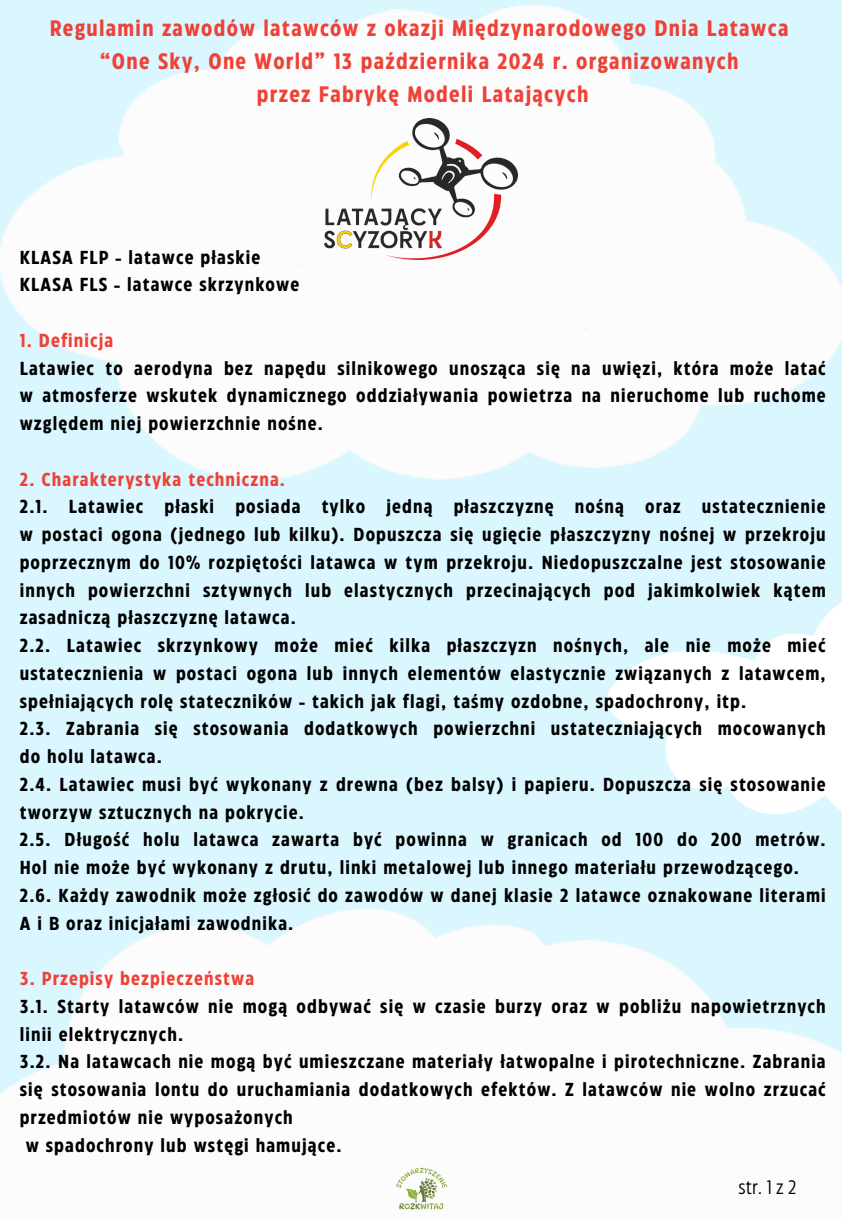
<style>
.page{position:relative;width:842px;height:1219px;background:#daf7ff}
.page>*{position:absolute;margin:0;border:0;box-sizing:border-box;transform-origin:0 0}
.t1{font:700 22.3px/33px "Eastman Condensed";letter-spacing:.06em;color:#ef4136;text-align:center}
.t2{font:19.5px "Eastman Condensed";color:#000}
.t3{font:700 18.8px/27.8px "Eastman Condensed";letter-spacing:.06em;color:#000}
.t4{font:700 18.8px "Eastman Condensed";letter-spacing:.06em;color:#ef4136}
.s1{color:#ef4136}
</style>
<div class="page">
<img style="left:0;top:908px;width:405px;height:311px">
<img style="left:87px;top:916px;width:755px;height:303px">
<img style="left:0;top:158px;width:842px;height:322px">
<svg style="left:607px;top:602px;width:235px;height:212px;fill:#fff"></svg>
<img style="left:110px;top:4px;width:616px;height:336px">
<img style="left:324px;top:118px;width:194px;height:141px">
<img style="left:395px;top:1162px;width:55px;height:55px">
<h2 class="t1" style="left:50px;top:13px;width:740px">Regulamin zawodów latawców z okazji Międzynarodowego Dnia Latawca “One Sky, One World” 13 października 2024 r. organizowanych<br>przez Fabrykę Modeli Latających</h2>
<h2 class="t3" style="left:20px;top:244px;width:281px">KLASA FLP - latawce płaskie<br>KLASA FLS - latawce skrzynkowe</h2>
<p class="t3" style="left:20px;top:328px;width:807px"><span class="s1">1. Definicja<br></span>Latawiec to aerodyna bez napędu silnikowego unosząca się na uwięzi, która może latać w atmosferze wskutek dynamicznego oddziaływania powietrza na nieruchome lub ruchome względem niej powierzchnie nośne.</p>
<p class="t3" style="left:20px;top:466px;width:807px"><span class="s1">2. Charakterystyka techniczna.<br></span>2.1. Latawiec płaski posiada tylko jedną płaszczyznę nośną oraz ustatecznienie w postaci ogona (jednego lub kilku). Dopuszcza się ugięcie płaszczyzny nośnej w przekroju poprzecznym do 10% rozpiętości latawca w tym przekroju. Niedopuszczalne jest stosowanie innych powierzchni sztywnych lub elastycznych przecinających pod jakimkolwiek kątem zasadniczą płaszczyznę latawca.<br>2.2. Latawiec skrzynkowy może mieć kilka płaszczyzn nośnych, ale nie może mieć ustatecznienia w postaci ogona lub innych elementów elastycznie związanych z latawcem, spełniających rolę stateczników - takich jak flagi, taśmy ozdobne, spadochrony, itp.<br>2.3. Zabrania się stosowania dodatkowych powierzchni ustateczniających mocowanych do holu latawca.<br>2.4. Latawiec musi być wykonany z drewna (bez balsy) i papieru. Dopuszcza się stosowanie tworzyw sztucznych na pokrycie.<br>2.5. Długość holu latawca zawarta być powinna w granicach od 100 do 200 metrów.<br>Hol nie może być wykonany z drutu, linki metalowej lub innego materiału przewodzącego.<br>2.6. Każdy zawodnik może zgłosić do zawodów w danej klasie 2 latawce oznakowane literami A i B oraz inicjałami zawodnika.</p>
<p class="t4" style="left:20px;top:971px;width:236px">3. Przepisy bezpieczeństwa</p>
<p class="t3" style="left:20px;top:994px;width:807px">3.1. Starty latawców nie mogą odbywać się w czasie burzy oraz w pobliżu napowietrznych</p>
<p class="t3" style="left:20px;top:1021px;width:165px">linii elektrycznych.</p>
<p class="t3" style="left:20px;top:1049px;width:807px">3.2. Na latawcach nie mogą być umieszczane materiały łatwopalne i pirotechniczne. Zabrania</p>
<p class="t3" style="left:20px;top:1077px;width:807px">się stosowania lontu do uruchamiania dodatkowych efektów. Z latawców nie wolno zrzucać</p>
<p class="t3" style="left:20px;top:1105px;width:275px">przedmiotów nie wyposażonych</p>
<p class="t3" style="left:26px;top:1132px;width:317px">w spadochrony lub wstęgi hamujące.</p>
<p class="t2" style="left:738px;top:1180px;width:59px">str. 1 z 2</p>
</div>
